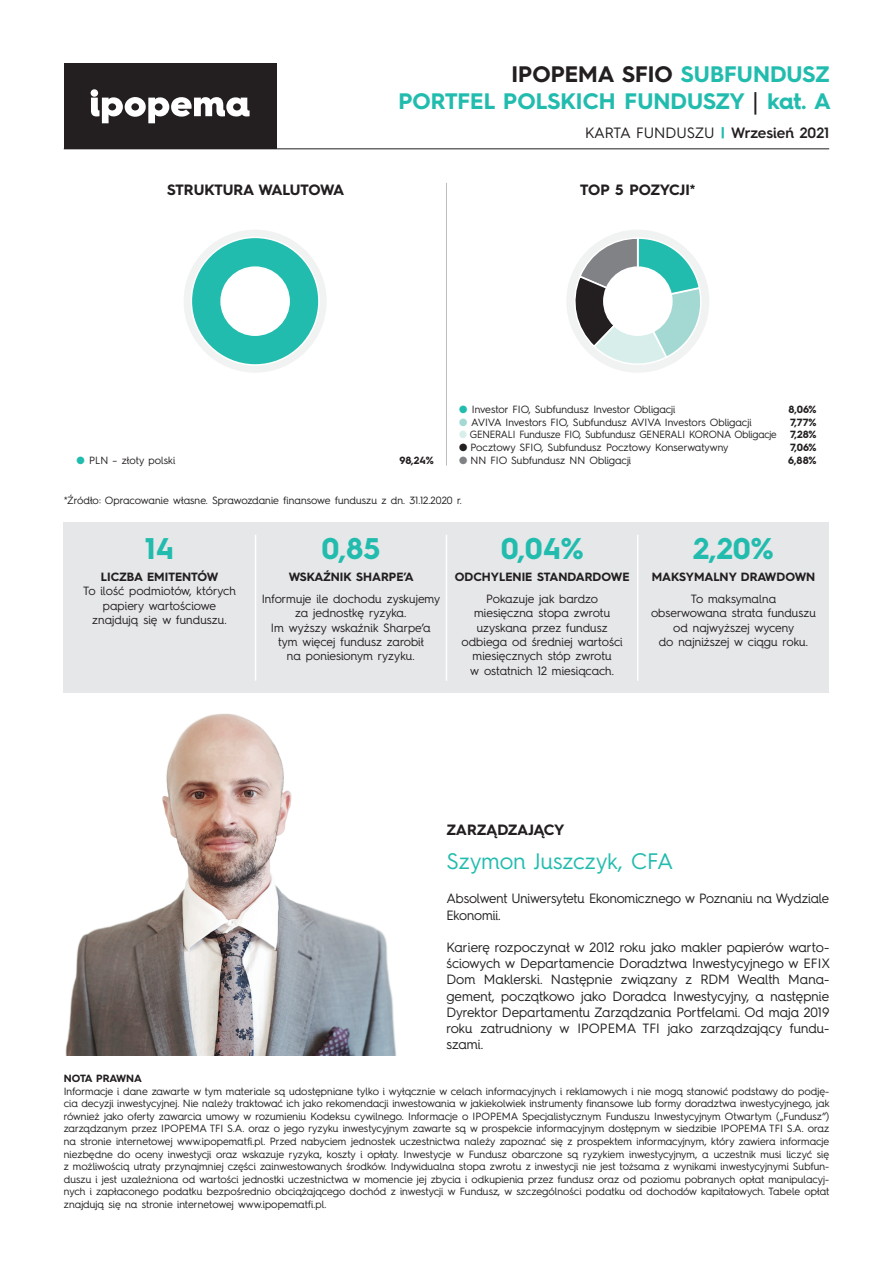
<style>
.page{position:relative;width:893px;height:1263px;background:#fff}
.page>*{position:absolute;margin:0;border:0;box-sizing:border-box;transform-origin:0 0}
.t1{font:700 30px "Hurme Geometric Sans 4";color:#22bcae}
.t2{font:700 22.5px/27px "Hurme Geometric Sans 4";color:#22bcae;text-align:right}
.t3{font:22.5px "Hurme Geometric Sans 4";color:#22bcae}
.t4{font:700 15px "Hurme Geometric Sans 4";letter-spacing:-.02em;color:#231f20}
.t5{font:15px "Hurme Geometric Sans 4";letter-spacing:-.005em;color:#231f20}
.t6{font:13.5px/16.2px "Hurme Geometric Sans 4";letter-spacing:-.01em;color:#231f20}
.t7{font:12px/14.4px "Hurme Geometric Sans 4";color:#231f20;text-align:center}
.t8{font:700 12px "Hurme Geometric Sans 4";color:#231f20}
.t9{font:10.5px/12.6px "Hurme Geometric Sans 4";color:#231f20;text-align:justify}
.t10{font:10.5px "Hurme Geometric Sans 4";color:#231f20;scale:.95 1}
.t11{font:700 10.5px/12.6px "Hurme Geometric Sans 4";color:#231f20;text-align:justify}
.s1{color:#231f20}
.s2{font-family:"Minion Pro";color:#231f20}
.s3{font-weight:700;color:#22bcae}
.s4{font-weight:600}
.s5{color:#22bcae}
.s6{color:#a4d9d3}
.s7{color:#d8eeeb}
.s8{color:#808285}
</style>
<div class="page">
<img style="left:65px;top:713px;width:332px;height:342px">
<hr style="left:64px;top:148px;width:765px;height:1px;background:#231f20">
<div style="left:64px;top:64px;width:212px;height:85px;background:#231f20"></div>
<svg style="left:91px;top:89px;width:159px;height:34px"></svg>
<div style="left:64px;top:523px;width:765px;height:170px;background:#e6e7e9"></div>
<hr style="left:255px;top:535px;width:1px;height:146px;background:#fff">
<hr style="left:446px;top:535px;width:1px;height:146px;background:#fff">
<hr style="left:637px;top:535px;width:1px;height:146px;background:#fff">
<hr style="left:446px;top:183px;width:1px;height:283px;background:#bcbdc0">
<div style="left:566px;top:230px;width:143px;height:143px;background:#f1f2f2;border-radius:50%"></div>
<svg style="left:571px;top:237px;width:134px;height:133px"></svg>
<div style="left:604px;top:267px;width:68px;height:68px;background:#fff;border-radius:50%"></div>
<div style="left:603px;top:266px;width:70px;height:70px;border:2px solid #fff;border-radius:50%"></div>
<div style="left:184px;top:230px;width:143px;height:143px;background:#f1f2f2;border-radius:50%"></div>
<div style="left:191px;top:237px;width:128px;height:128px;background:#22bcae;border-radius:50%"></div>
<div style="left:221px;top:267px;width:68px;height:68px;background:#fff;border-radius:50%"></div>
<div style="left:220px;top:266px;width:70px;height:70px;border:2px solid #fff;border-radius:50%"></div>
<h2 class="t2" style="left:398px;top:60px;width:434px"><span class="s1">IPOPEMA SFIO</span> SUBFUNDUSZ<br>PORTFEL POLSKICH FUNDUSZY <span class="s2">|</span> kat. A</h2>
<h3 class="t5" style="left:585px;top:122px;width:246px">KARTA FUNDUSZU <span class="s3">|</span> <span class="s4">Wrzesień 2021</span></h3>
<h3 class="t4" style="left:167px;top:179px;width:179px">STRUKTURA WALUTOWA</h3>
<h3 class="t4" style="left:580px;top:179px;width:117px">TOP 5 POZYCJI*</h3>
<p class="t9" style="left:77px;top:453px;width:100px"><span class="s5">●</span> PLN – złoty polski</p>
<p class="t11" style="left:399px;top:453px;width:36px">98,24%</p>
<p class="t9" style="left:459px;top:403px;width:218px"><span class="s5">●</span> Investor FIO, Subfundusz Investor Obligacji</p>
<p class="t9" style="left:459px;top:415px;width:294px"><span class="s6">●</span> AVIVA Investors FIO, Subfundusz AVIVA Investors Obligacji</p>
<p class="t10" style="left:459px;top:427px;width:336px"><span class="s7">●</span> GENERALI Fundusze FIO, Subfundusz GENERALI KORONA Obligacje</p>
<p class="t9" style="left:459px;top:441px;width:271px">● Pocztowy SFIO, Subfundusz Pocztowy Konserwatywny</p>
<p class="t9" style="left:459px;top:453px;width:173px"><span class="s8">●</span> NN FIO Subfundusz NN Obligacji</p>
<p class="t9" style="left:64px;top:493px;width:400px">*Źródło: Opracowanie własne. Sprawozdanie finansowe funduszu z dn. 31.12.2020 r.</p>
<p class="t11" style="left:788px;top:403px;width:30px">8,06% 7,77% 7,28% 7,06% 6,88%</p>
<h1 class="t1" style="left:145px;top:527px;width:31px">14</h1>
<p class="t8" style="left:101px;top:568px;width:119px">LICZBA EMITENTÓW</p>
<p class="t7" style="left:83px;top:583px;width:154px">To ilość podmiotów, których papiery wartościowe znajdują się w funduszu.</p>
<h1 class="t1" style="left:321px;top:527px;width:60px">0,85</h1>
<p class="t8" style="left:289px;top:568px;width:127px">WSKAŹNIK SHARPE’A</p>
<p class="t7" style="left:262px;top:591px;width:180px">Informuje ile dochodu zyskujemy za jednostkę ryzyka.<br>Im wyższy wskaźnik Sharpe’a tym więcej fundusz zarobił<br>na poniesionym ryzyku.</p>
<h1 class="t1" style="left:501px;top:527px;width:84px">0,04%</h1>
<p class="t8" style="left:455px;top:568px;width:176px">ODCHYLENIE STANDARDOWE</p>
<p class="t7" style="left:461px;top:591px;width:163px">Pokazuje jak bardzo miesięczna stopa zwrotu uzyskana przez fundusz odbiega od średniej wartości miesięcznych stóp zwrotu<br>w ostatnich 12 miesiącach.</p>
<h1 class="t1" style="left:693px;top:527px;width:82px">2,20%</h1>
<p class="t8" style="left:652px;top:568px;width:165px">MAKSYMALNY DRAWDOWN</p>
<p class="t7" style="left:651px;top:591px;width:167px">To maksymalna<br>obserwowana strata funduszu od najwyższej wyceny<br>do najniższej w ciągu roku.</p>
<h3 class="t4" style="left:446px;top:819px;width:120px">ZARZĄDZAJĄCY</h3>
<h2 class="t3" style="left:446px;top:845px;width:228px">Szymon Juszczyk, CFA</h2>
<p class="t6" style="left:446px;top:890px;width:384px">Absolwent Uniwersytetu Ekonomicznego w Poznaniu na Wydziale<br>Ekonomii.</p>
<p class="t6" style="left:446px;top:939px;width:385px;text-align:justify">Karierę rozpoczynał w 2012 roku jako makler papierów warto&shy;ściowych w Departamencie Doradztwa Inwestycyjnego w EFIX Dom Maklerski. Następnie związany z RDM Wealth Mana&shy;gement, początkowo jako Doradca Inwestycyjny, a następnie Dyrektor Departamentu Zarządzania Portfelami. Od maja 2019 roku zatrudniony w IPOPEMA TFI jako zarządzający fundu&shy;szami.</p>
<p class="t11" style="left:64px;top:1072px;width:80px">NOTA PRAWNA</p>
<p class="t9" style="left:64px;top:1084px;width:767px">Informacje i dane zawarte w tym materiale są udostępniane tylko i wyłącznie w celach informacyjnych i reklamowych i nie mogą stanowić podstawy do podję&shy;cia decyzji inwestycyjnej. Nie należy traktować ich jako rekomendacji inwestowania w jakiekolwiek instrumenty finansowe lub formy doradztwa inwestycyjnego, jak również jako oferty zawarcia umowy w rozumieniu Kodeksu cywilnego. Informacje o IPOPEMA Specjalistycznym Funduszu Inwestycyjnym Otwartym („Fundusz”) zarządzanym przez IPOPEMA TFI S.A. oraz o jego ryzyku inwestycyjnym zawarte są w prospekcie informacyjnym dostępnym w siedzibie IPOPEMA TFI S.A. oraz na stronie internetowej www.ipopematfi.pl. Przed nabyciem jednostek uczestnictwa należy zapoznać się z prospektem informacyjnym, który zawiera informacje niezbędne do oceny inwestycji oraz wskazuje ryzyka, koszty i opłaty. Inwestycje w Fundusz obarczone są ryzykiem inwestycyjnym, a uczestnik musi liczyć się z możliwością utraty przynajmniej części zainwestowanych środków. Indywidualna stopa zwrotu z inwestycji nie jest tożsama z wynikami inwestycyjnymi Subfun&shy;duszu i jest uzależniona od wartości jednostki uczestnictwa w momencie jej zbycia i odkupienia przez fundusz oraz od poziomu pobranych opłat manipulacyj&shy;nych i zapłaconego podatku bezpośrednio obciążającego dochód z inwestycji w Fundusz, w szczególności podatku od dochodów kapitałowych. Tabele opłat znajdują się na stronie internetowej www.ipopematfi.pl.</p>
</div>
